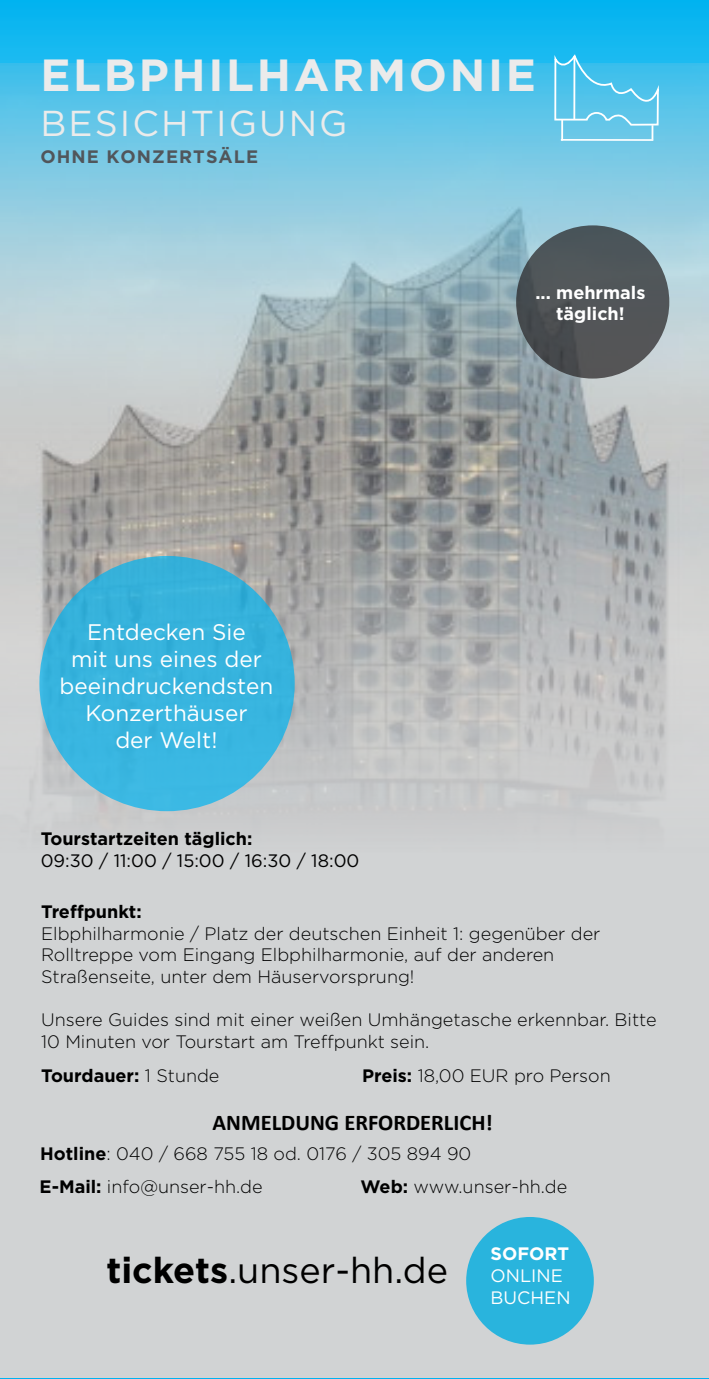
<style>
.page{position:relative;width:709px;height:1379px;background:#fff}
.page>*{position:absolute;margin:0;border:0;box-sizing:border-box;transform-origin:0 0}
.t1{font:700 45px "Gotham";letter-spacing:.06em;color:#ebebeb}
.t2{font:36px "Gotham";color:#000}
.t3{font:36px "Gotham";letter-spacing:.06em;color:#ebebeb}
.t4{font:22.5px/27px "Gotham";color:#fff;text-align:center}
.t5{font:700 22.5px "Calibri";color:#000}
.t6{font:300 18px/21.6px "Gotham";color:#000}
.t7{font:700 18px "Gotham";color:#000}
.t8{font:18px "Gotham";color:#000}
.t9{font:700 18px/21.6px "Gotham";color:#fff;text-align:center}
.t10{font:700 18px "Gotham";letter-spacing:.06em;color:#51565b}
.t11{font:18px/21.6px "Gotham";color:#fff}
.s1{font-weight:300}
.s2{font-weight:700}
</style>
<div class="page">
<img style="left:0;top:0;width:708px;height:417px">
<img style="left:0;top:417px;width:708px;height:435px">
<div style="left:0;top:852px;width:708px;height:525px;background:#d1d3d4"></div>
<div style="left:39px;top:556px;width:256px;height:255px;background:#37b4de;border-radius:50%"></div>
<div style="left:516px;top:225px;width:153px;height:153px;background:#231f20;border-radius:50%;opacity:.7"></div>
<svg style="left:553px;top:56px;width:106px;height:83px;background:#5ec7ec"></svg>
<hr style="left:560px;top:139px;width:93px;height:2px;background:#fff">
<div style="left:466px;top:1216px;width:127px;height:128px;background:#29b4dd;border-radius:50%"></div>
<h1 class="t1" style="left:40px;top:55px;width:497px">ELBPHILHARMONIE</h1>
<h2 class="t3" style="left:40px;top:107px;width:308px">BESICHTIGUNG</h2>
<p class="t10" style="left:40px;top:148px;width:219px">OHNE KONZERTSÄLE</p>
<p class="t4" style="left:60px;top:620px;width:215px">Entdecken Sie<br>mit uns eines der beeindruckendsten<br>Konzerthäuser<br>der Welt!</p>
<p class="t7" style="left:41px;top:830px;width:213px">Tourstartzeiten täglich:</p>
<p class="t8" style="left:41px;top:852px;width:320px">09:30 / 11:00 / 15:00 / 16:30 / 18:00</p>
<p class="t9" style="left:535px;top:282px;width:111px">... mehrmals täglich!</p>
<p class="t7" style="left:41px;top:903px;width:102px">Treffpunkt:</p>
<p class="t6" style="left:41px;top:923px;width:560px">Elbphilharmonie / Platz der deutschen Einheit 1: gegenüber der<br>Rolltreppe vom Eingang Elbphilharmonie, auf der anderen<br>Straßenseite, unter dem Häuservorsprung!</p>
<p class="t6" style="left:41px;top:1009px;width:617px">Unsere Guides sind mit einer weißen Umhängetasche erkennbar. Bitte<br>10 Minuten vor Tourstart am Treffpunkt sein.</p>
<p class="t7" style="left:41px;top:1067px;width:180px">Tourdauer: <span class="s1">1 Stunde</span></p>
<p class="t6" style="left:362px;top:1065px;width:250px"><span class="s2">Preis:</span> 18,00 EUR pro Person</p>
<p class="t5" style="left:212px;top:1113px;width:282px">ANMELDUNG ERFORDERLICH!</p>
<p class="t6" style="left:40px;top:1137px;width:433px;line-height:33.1px"><span class="s2">Hotline</span>: 040 / 668 755 18 od. 0176 / 305 894 90<br><span class="s2">E-Mail:</span> info@unser-hh.de</p>
<p class="t6" style="left:360px;top:1176px;width:208px"><span class="s2">Web:</span> www.unser-hh.de</p>
<h2 class="t2" style="left:106px;top:1253px;width:343px"><span class="s2">tickets</span>.unser-hh.de</h2>
<p class="t9" style="left:490px;top:1243px;width:80px">SOFORT</p>
<p class="t11" style="left:490px;top:1265px;width:81px">ONLINE<br>BUCHEN</p>
</div>
